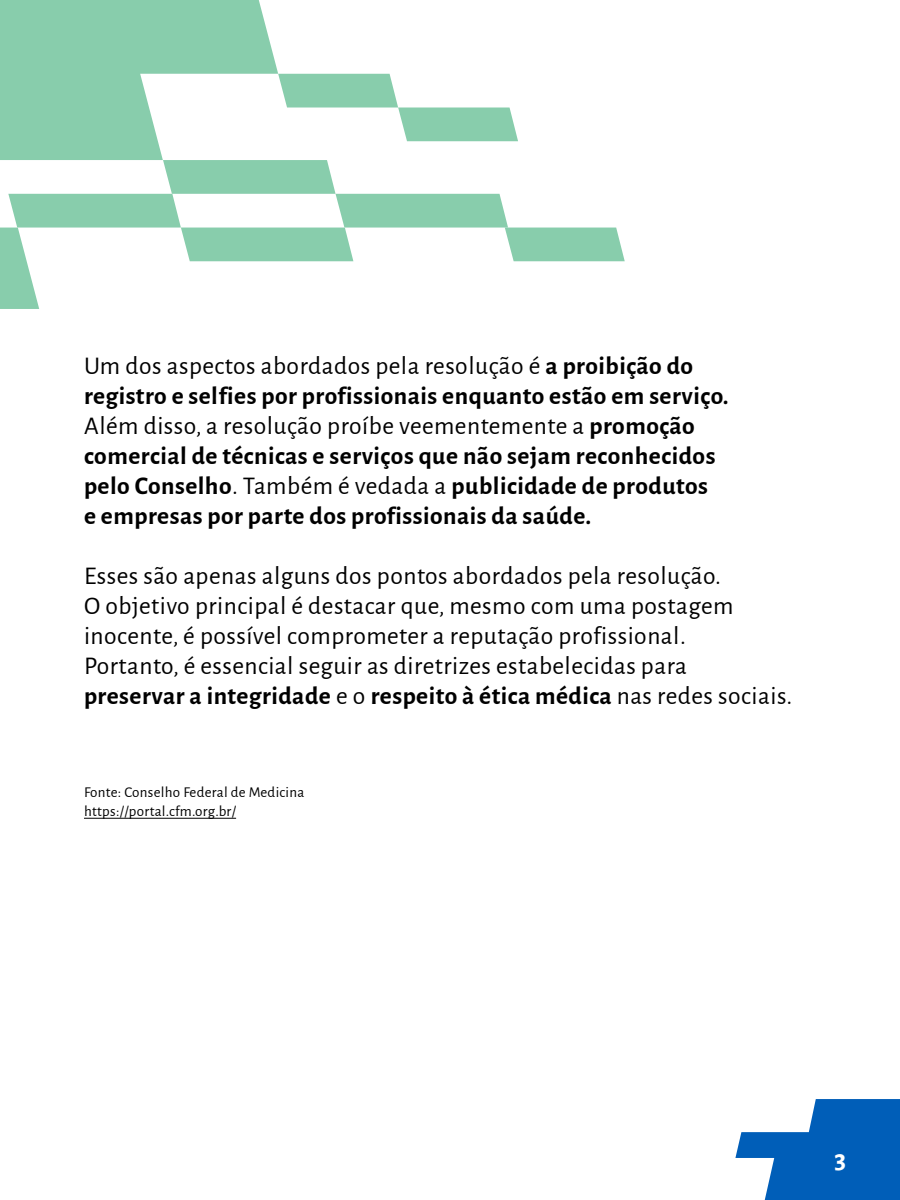
<style>
.page{position:relative;width:900px;height:1200px;background:#fff}
.page>*{position:absolute;margin:0;border:0;box-sizing:border-box;transform-origin:0 0}
.t1{font:700 27px "Alegreya Sans";color:#fff}
.t2{font:700 25.5px/30px "Alegreya Sans";letter-spacing:.02em;color:#000}
.t3{font:25.5px/30px "Alegreya Sans";letter-spacing:.02em;color:#000}
.t4{font:15px/19.5px "Alegreya Sans";letter-spacing:.02em;color:#000}
.s1{font-weight:400}
.s2{font-weight:700}
</style>
<div class="page">
<svg style="left:735px;top:1099px;width:165px;height:101px"></svg>
<svg style="left:0;top:0;width:278px;height:160px;fill:#88cdac"></svg>
<svg style="left:278px;top:74px;width:240px;height:67px"></svg>
<svg style="left:0;top:160px;width:625px;height:149px"></svg>
<hr style="left:84px;top:818px;width:152px;height:1px;background:#000">
<p class="t2" style="left:84px;top:350px;width:646px"><span class="s1">Um dos aspectos abordados pela resolução é</span> a proibição do registro e selfies por profissionais enquanto estão em serviço.<br><span class="s1">Além disso, a resolução proíbe veementemente a</span> promoção comercial de técnicas e serviços que não sejam reconhecidos pelo Conselho<span class="s1">. Também é vedada a</span> publicidade de produtos<br>e empresas por parte dos profissionais da saúde.</p>
<p class="t3" style="left:84px;top:560px;width:710px">Esses são apenas alguns dos pontos abordados pela resolução.<br>O objetivo principal é destacar que, mesmo com uma postagem inocente, é possível comprometer a reputação profissional.<br>Portanto, é essencial seguir as diretrizes estabelecidas para <span class="s2">preservar a integridade</span> e o <span class="s2">respeito à ética médica</span> nas redes sociais.</p>
<p class="t4" style="left:84px;top:781px;width:222px">Fonte: Conselho Federal de Medicina https://portal.cfm.org.br/</p>
<p class="t1" style="left:834px;top:1139px;width:13px">3</p>
</div>
